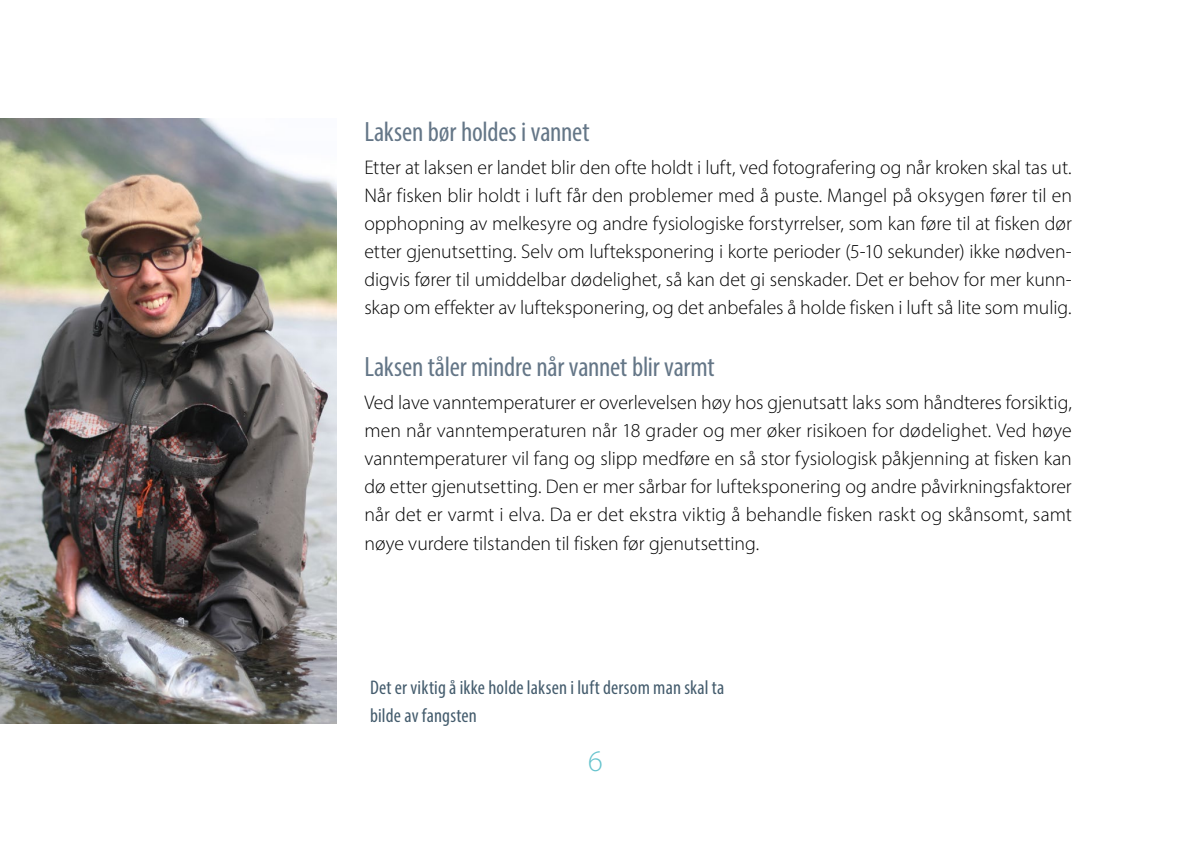
<style>
.page{position:relative;width:1191px;height:842px;background:#fff}
.page>*{position:absolute;margin:0;border:0;box-sizing:border-box;transform-origin:0 0}
.t1{font:300 30px "Myriad Pro";color:#66c3cd}
.overskrift_2_2016{font:condensed 28px "Myriad Pro";letter-spacing:-.01em;color:#647687}
.brødtekst_2016{font:300 19.8px/28px "Myriad Pro";color:#000;text-align:justify}
.figurtekst_2016{font:condensed 19.8px/28px "Myriad Pro";letter-spacing:.01em;color:#445c6d}
</style>
<div class="page">
<img style="left:0;top:119px;width:336px;height:604px">
<p class="overskrift_2_2016" style="left:364px;top:114px;width:227px">Laksen bør holdes i vannet</p>
<p class="brødtekst_2016" style="left:364px;top:153px;width:709px">Etter at laksen er landet blir den ofte holdt i luft, ved fotografering og når kroken skal tas ut.<br>Når fisken blir holdt i luft får den problemer med å puste. Mangel på oksygen fører til en opphopning av melkesyre og andre fysiologiske forstyrrelser, som kan føre til at fisken dør etter gjenutsetting. Selv om lufteksponering i korte perioder (5-10 sekunder) ikke nødven&shy;digvis fører til umiddelbar dødelighet, så kan det gi senskader. Det er behov for mer kunn&shy;skap om effekter av lufteksponering, og det anbefales å holde fisken i luft så lite som mulig.</p>
<p class="overskrift_2_2016" style="left:364px;top:350px;width:352px">Laksen tåler mindre når vannet blir varmt</p>
<p class="brødtekst_2016" style="left:364px;top:389px;width:709px">Ved lave vanntemperaturer er overlevelsen høy hos gjenutsatt laks som håndteres forsiktig, men når vanntemperaturen når 18 grader og mer øker risikoen for dødelighet. Ved høye vanntemperaturer vil fang og slipp medføre en så stor fysiologisk påkjenning at fisken kan dø etter gjenutsetting. Den er mer sårbar for lufteksponering og andre påvirkningsfaktorer når det er varmt i elva. Da er det ekstra viktig å behandle fisken raskt og skånsomt, samt nøye vurdere tilstanden til fisken før gjenutsetting.</p>
<p class="figurtekst_2016" style="left:370px;top:673px;width:356px">Det er viktig å ikke holde laksen i luft dersom man skal ta bilde av fangsten</p>
<h1 class="t1" style="left:588px;top:743px;width:16px">6</h1>
</div>
